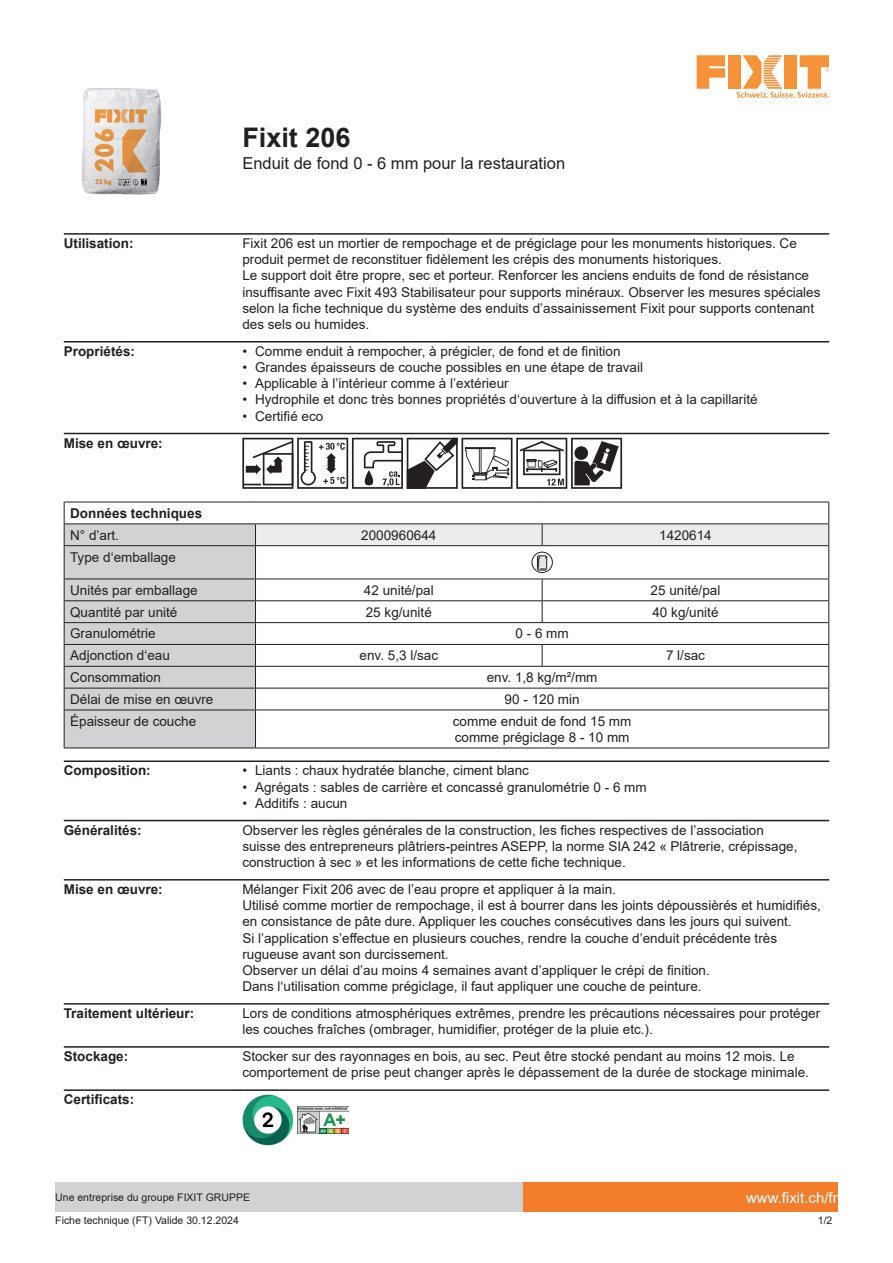
<style>
.page{position:relative;width:893px;height:1263px;background:#fff}
.page>*{position:absolute;margin:0;border:0;box-sizing:border-box;transform-origin:0 0}
.t1{font:700 27px "Arial";color:#231f20}
.t2{font:16.5px "Arial";color:#231f20}
.t3{font:15px "Arial";color:#fff}
.t4{font:13.5px/16.2px "Arial";color:#231f20}
.t5{font:700 13.5px "Arial";color:#231f20}
.t6{font:10.5px "Arial";color:#231f20}
</style>
<div class="page">
<img style="left:81px;top:88px;width:81px;height:107px">
<svg style="left:697px;top:55px;width:28px;height:34px"></svg>
<div style="left:728px;top:55px;width:12px;height:34px;background:#f69237"></div>
<svg style="left:737px;top:55px;width:92px;height:43px"></svg>
<div style="left:523px;top:1182px;width:315px;height:30px;background:#f47d2c"></div>
<div style="left:55px;top:1182px;width:468px;height:30px;background:#d1d2d4"></div>
<hr style="left:64px;top:233px;width:765px;height:2px;background:#231f20">
<hr style="left:64px;top:341px;width:765px;height:1px;background:#231f20">
<hr style="left:64px;top:433px;width:765px;height:1px;background:#231f20">
<svg style="left:242px;top:438px;width:380px;height:51px"></svg>
<hr style="left:64px;top:748px;width:191px;height:1px;background:#231f20">
<hr style="left:255px;top:748px;width:287px;height:1px;background:#231f20">
<hr style="left:542px;top:748px;width:287px;height:1px;background:#231f20">
<svg style="left:64px;top:502px;width:765px;height:246px"></svg>
<hr style="left:64px;top:760px;width:765px;height:2px;background:#231f20">
<hr style="left:64px;top:820px;width:765px;height:1px;background:#231f20">
<hr style="left:64px;top:879px;width:765px;height:1px;background:#231f20">
<hr style="left:64px;top:1003px;width:765px;height:1px;background:#231f20">
<hr style="left:64px;top:1046px;width:765px;height:2px;background:#231f20">
<hr style="left:64px;top:1089px;width:765px;height:2px;background:#231f20">
<img style="left:242px;top:1094px;width:51px;height:51px">
<img style="left:297px;top:1106px;width:51px;height:27px">
<h1 class="t1" style="left:242px;top:119px;width:110px">Fixit 206</h1>
<p class="t2" style="left:242px;top:152px;width:324px">Enduit de fond 0 - 6 mm pour la restauration</p>
<p class="t5" style="left:64px;top:234px;width:71px">Utilisation:</p>
<p class="t4" style="left:242px;top:235px;width:580px">Fixit 206 est un mortier de rempochage et de prégiclage pour les monuments historiques. Ce produit permet de reconstituer fidèlement les crépis des monuments historiques.<br>Le support doit être propre, sec et porteur. Renforcer les anciens enduits de fond de résistance insuffisante avec Fixit 493 Stabilisateur pour supports minéraux. Observer les mesures spéciales selon la fiche technique du système des enduits d’assainissement Fixit pour supports contenant des sels ou humides.</p>
<p class="t5" style="left:64px;top:342px;width:73px">Propriétés:</p>
<p class="t4" style="left:242px;top:343px;width:380px">• Comme enduit à rempocher, à prégicler, de fond et de finition</p>
<p class="t4" style="left:242px;top:359px;width:402px">• Grandes épaisseurs de couche possibles en une étape de travail</p>
<p class="t4" style="left:242px;top:375px;width:268px">• Applicable à l’intérieur comme à l’extérieur</p>
<p class="t4" style="left:242px;top:391px;width:517px">• Hydrophile et donc très bonnes propriétés d‘ouverture à la diffusion et à la capillarité</p>
<p class="t4" style="left:242px;top:408px;width:83px">• Certifié eco</p>
<p class="t5" style="left:64px;top:433px;width:101px">Mise en œuvre:</p>
<p class="t5" style="left:70px;top:504px;width:134px">Données techniques</p>
<p class="t4" style="left:70px;top:527px;width:50px">N° d’art.</p>
<p class="t4" style="left:361px;top:527px;width:77px">2000960644</p>
<p class="t4" style="left:659px;top:527px;width:54px">1420614</p>
<p class="t4" style="left:70px;top:549px;width:107px">Type d‘emballage</p>
<p class="t4" style="left:70px;top:582px;width:129px">Unités par emballage</p>
<p class="t4" style="left:364px;top:582px;width:71px">42 unité/pal</p>
<p class="t4" style="left:651px;top:582px;width:71px">25 unité/pal</p>
<p class="t4" style="left:70px;top:604px;width:109px">Quantité par unité</p>
<p class="t4" style="left:366px;top:604px;width:68px">25 kg/unité</p>
<p class="t4" style="left:652px;top:604px;width:68px">40 kg/unité</p>
<p class="t4" style="left:70px;top:625px;width:87px">Granulométrie</p>
<p class="t4" style="left:515px;top:625px;width:55px">0 - 6 mm</p>
<p class="t4" style="left:70px;top:647px;width:101px">Adjonction d‘eau</p>
<p class="t4" style="left:360px;top:647px;width:80px">env. 5,3 l/sac</p>
<p class="t4" style="left:666px;top:647px;width:41px">7 l/sac</p>
<p class="t4" style="left:70px;top:669px;width:92px">Consommation</p>
<p class="t4" style="left:487px;top:669px;width:112px">env. 1,8 kg/m²/mm</p>
<p class="t4" style="left:70px;top:691px;width:145px">Délai de mise en œuvre</p>
<p class="t4" style="left:505px;top:691px;width:77px">90 - 120 min</p>
<p class="t4" style="left:70px;top:713px;width:128px">Épaisseur de couche</p>
<p class="t4" style="left:453px;top:713px;width:180px">comme enduit de fond 15 mm comme prégiclage 8 - 10 mm</p>
<p class="t5" style="left:64px;top:761px;width:88px">Composition:</p>
<p class="t4" style="left:242px;top:762px;width:288px">• Liants : chaux hydratée blanche, ciment blanc</p>
<p class="t4" style="left:242px;top:779px;width:406px">• Agrégats : sables de carrière et concassé granulométrie 0 - 6 mm</p>
<p class="t4" style="left:242px;top:795px;width:107px">• Additifs : aucun</p>
<p class="t5" style="left:64px;top:820px;width:80px">Généralités:</p>
<p class="t4" style="left:242px;top:822px;width:557px">Observer les règles générales de la construction, les fiches respectives de l’association suisse des entrepreneurs plâtriers-peintres ASEPP, la norme SIA 242 « Plâtrerie, crépissage, construction à sec » et les informations de cette fiche technique.</p>
<p class="t5" style="left:64px;top:880px;width:101px">Mise en œuvre:</p>
<p class="t4" style="left:242px;top:881px;width:580px">Mélanger Fixit 206 avec de l’eau propre et appliquer à la main.<br>Utilisé comme mortier de rempochage, il est à bourrer dans les joints dépoussièrés et humidifiés, en consistance de pâte dure. Appliquer les couches consécutives dans les jours qui suivent.<br>Si l’application s’effectue en plusieurs couches, rendre la couche d’enduit précédente très rugueuse avant son durcissement.<br>Observer un délai d’au moins 4 semaines avant d’appliquer le crépi de finition.<br>Dans l‘utilisation comme prégiclage, il faut appliquer une couche de peinture.</p>
<p class="t5" style="left:64px;top:1004px;width:132px">Traitement ultérieur:</p>
<p class="t4" style="left:242px;top:1005px;width:579px">Lors de conditions atmosphériques extrêmes, prendre les précautions nécessaires pour protéger les couches fraîches (ombrager, humidifier, protéger de la pluie etc.).</p>
<p class="t5" style="left:64px;top:1047px;width:66px">Stockage:</p>
<p class="t4" style="left:242px;top:1048px;width:568px">Stocker sur des rayonnages en bois, au sec. Peut être stocké pendant au moins 12 mois. Le comportement de prise peut changer après le dépassement de la durée de stockage minimale.</p>
<p class="t5" style="left:64px;top:1090px;width:72px">Certificats:</p>
<p class="t6" style="left:55px;top:1190px;width:196px">Une entreprise du groupe FIXIT GRUPPE</p>
<p class="t3" style="left:746px;top:1187px;width:93px">www.fixit.ch/fr</p>
<p class="t6" style="left:55px;top:1213px;width:185px">Fiche technique (FT) Valide 30.12.2024</p>
<p class="t6" style="left:818px;top:1213px;width:16px">1/2</p>
</div>
